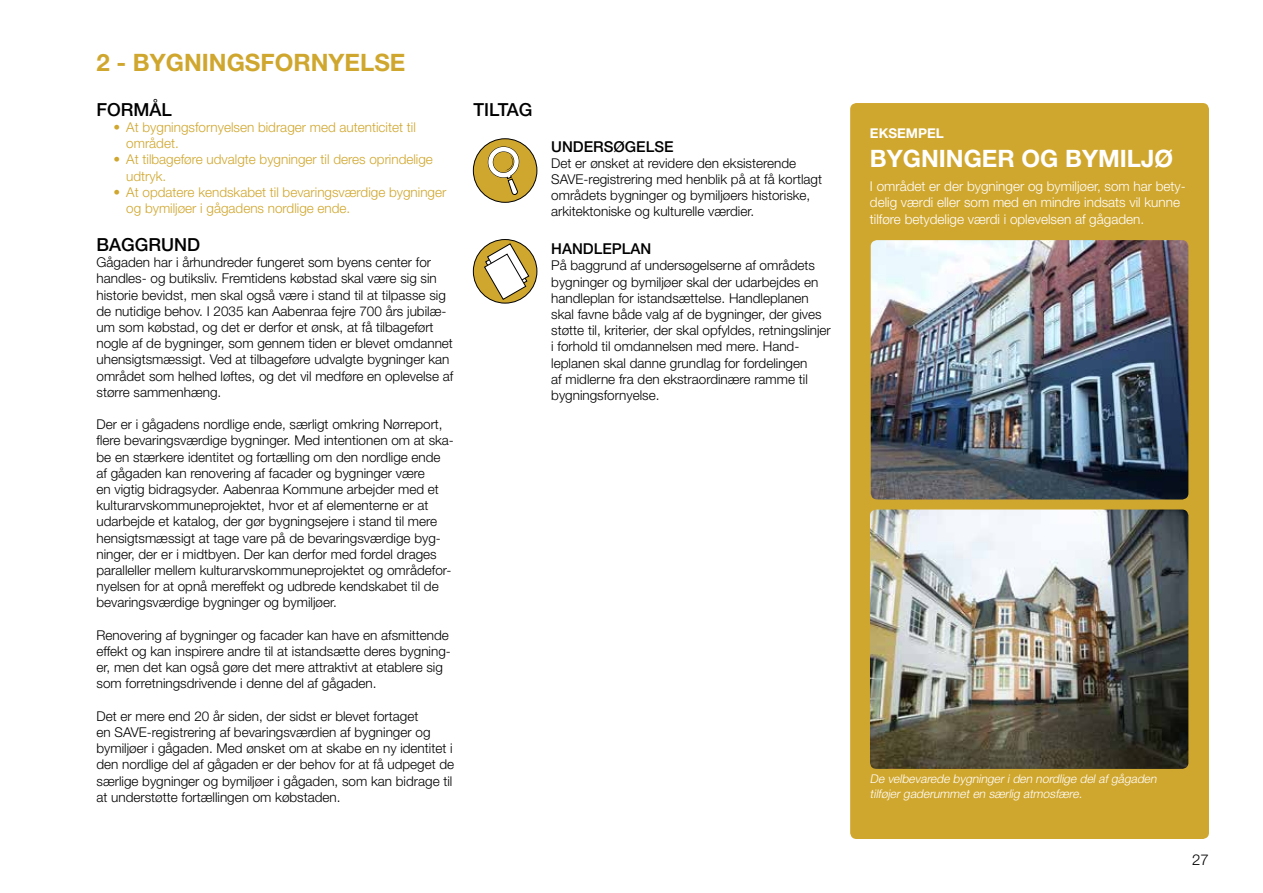
<style>
.page{position:relative;width:1263px;height:893px;background:#fff}
.page>*{position:absolute;margin:0;border:0;box-sizing:border-box;transform-origin:0 0}
.t1{font:700 24px "Helvetica Neue LT Std";color:#d0a72e}
.t2{font:700 24px "Helvetica Neue LT Std";color:#fff}
.t3{font:500 18px "Helvetica Neue LT Std";color:#000}
.t4{font:500 15px "Helvetica Neue LT Std";color:#000}
.t5{font:300 15px "Helvetica Neue LT Std";color:#000}
.t6{font:300 13.5px/16.2px "Helvetica Neue LT Std";color:#000}
.t7{font:300 13.5px/16.2px "Helvetica Neue LT Std";color:#d0a72e}
.t8{font:300 13.5px/16.2px "Helvetica Neue LT Std";color:#fff}
.t9{font:700 13.5px "Helvetica Neue LT Std";color:#fff}
.t10{font:italic 300 12px/14.4px "Helvetica Neue LT Std";color:#fff}
</style>
<div class="page">
<div style="left:473px;top:139px;width:64px;height:63px;background:#d0a72e;border-radius:50%"></div>
<div style="left:473px;top:139px;width:64px;height:64px;border:1px solid #000;border-radius:50%"></div>
<div style="left:488px;top:146px;width:31px;height:32px;border:5px solid #000;border-radius:50%"></div>
<svg style="left:505px;top:155px;width:13px;height:40px"></svg>
<div style="left:488px;top:147px;width:31px;height:30px;border:4px solid #fff;border-radius:50%"></div>
<div style="left:473px;top:240px;width:64px;height:63px;background:#d0a72e;border-radius:50%"></div>
<div style="left:473px;top:239px;width:64px;height:64px;border:1px solid #000;border-radius:50%"></div>
<svg style="left:484px;top:243px;width:45px;height:57px"></svg>
<div style="left:850px;top:103px;width:359px;height:736px;background:#d0a72e;border-radius:6px"></div>
<img style="left:871px;top:240px;width:317px;height:259px">
<img style="left:870px;top:509px;width:318px;height:260px">
<h1 class="t1" style="left:97px;top:48px;width:310px">2 - BYGNINGSFORNYELSE</h1>
<h2 class="t3" style="left:97px;top:99px;width:77px">FORMÅL</h2>
<p class="t7" style="left:126px;top:119px;width:291px;text-indent:-13px">• At bygningsfornyelsen bidrager med autenticitet til området.</p>
<p class="t7" style="left:126px;top:151px;width:308px;text-indent:-13px">• At tilbageføre udvalgte bygninger til deres oprindelige udtryk.</p>
<p class="t7" style="left:126px;top:184px;width:322px;text-indent:-13px">• At opdatere kendskabet til bevaringsværdige bygninger og bymiljøer i gågadens nordlige ende.</p>
<h2 class="t3" style="left:97px;top:234px;width:105px">BAGGRUND</h2>
<p class="t6" style="left:97px;top:254px;width:358px">Gågaden har i århundreder fungeret som byens center for handles- og butiksliv. Fremtidens købstad skal være sig sin historie bevidst, men skal også være i stand til at tilpasse sig de nutidige behov. I 2035 kan Aabenraa fejre 700 års jubilæ&shy;um som købstad, og det er derfor et ønsk, at få tilbageført nogle af de bygninger, som gennem tiden er blevet omdannet uhensigtsmæssigt. Ved at tilbageføre udvalgte bygninger kan området som helhed løftes, og det vil medføre en oplevelse af større sammenhæng.</p>
<p class="t6" style="left:97px;top:416px;width:359px">Der er i gågadens nordlige ende, særligt omkring Nørreport, flere bevaringsværdige bygninger. Med intentionen om at ska&shy;be en stærkere identitet og fortælling om den nordlige ende af gågaden kan renovering af facader og bygninger være<br>en vigtig bidragsyder. Aabenraa Kommune arbejder med et kulturarvskommuneprojektet, hvor et af elementerne er at udarbejde et katalog, der gør bygningsejere i stand til mere hensigtsmæssigt at tage vare på de bevaringsværdige byg&shy;ninger, der er i midtbyen. Der kan derfor med fordel drages paralleller mellem kulturarvskommuneprojektet og områdefor&shy;nyelsen for at opnå mereffekt og udbrede kendskabet til de bevaringsværdige bygninger og bymiljøer.</p>
<p class="t6" style="left:97px;top:626px;width:356px">Renovering af bygninger og facader kan have en afsmittende effekt og kan inspirere andre til at istandsætte deres bygning&shy;er, men det kan også gøre det mere attraktivt at etablere sig som forretningsdrivende i denne del af gågaden.</p>
<p class="t6" style="left:97px;top:707px;width:359px">Det er mere end 20 år siden, der sidst er blevet fortaget<br>en SAVE-registrering af bevaringsværdien af bygninger og bymiljøer i gågaden. Med ønsket om at skabe en ny identitet i den nordlige del af gågaden er der behov for at få udpeget de særlige bygninger og bymiljøer i gågaden, som kan bidrage til at understøtte fortællingen om købstaden.</p>
<h2 class="t3" style="left:473px;top:99px;width:61px">TILTAG</h2>
<p class="t4" style="left:551px;top:137px;width:124px">UNDERSØGELSE</p>
<p class="t6" style="left:551px;top:155px;width:272px">Det er ønsket at revidere den eksisterende SAVE-registrering med henblik på at få kortlagt områdets bygninger og bymiljøers historiske, arkitektoniske og kulturelle værdier.</p>
<p class="t4" style="left:551px;top:240px;width:102px">HANDLEPLAN</p>
<p class="t6" style="left:551px;top:257px;width:281px">På baggrund af undersøgelserne af områdets bygninger og bymiljøer skal der udarbejdes en handleplan for istandsættelse. Handleplanen skal favne både valg af de bygninger, der gives støtte til, kriterier, der skal opfyldes, retningslinjer i forhold til omdannelsen med mere. Hand&shy;leplanen skal danne grundlag for fordelingen<br>af midlerne fra den ekstraordinære ramme til bygningsfornyelse.</p>
<p class="t9" style="left:870px;top:125px;width:76px">EKSEMPEL</p>
<h1 class="t2" style="left:870px;top:143px;width:305px">BYGNINGER OG BYMILJØ</h1>
<p class="t8" style="left:870px;top:178px;width:317px">I området er der bygninger og bymiljøer, som har bety&shy;delig værdi eller som med en mindre indsats vil kunne tilføre betydelige værdi i oplevelsen af gågaden.</p>
<p class="t10" style="left:870px;top:771px;width:291px">De velbevarede bygninger i den nordlige del af gågaden tilføjer gaderummet en særlig atmosfære.</p>
<p class="t5" style="left:1192px;top:850px;width:18px">27</p>
</div>
